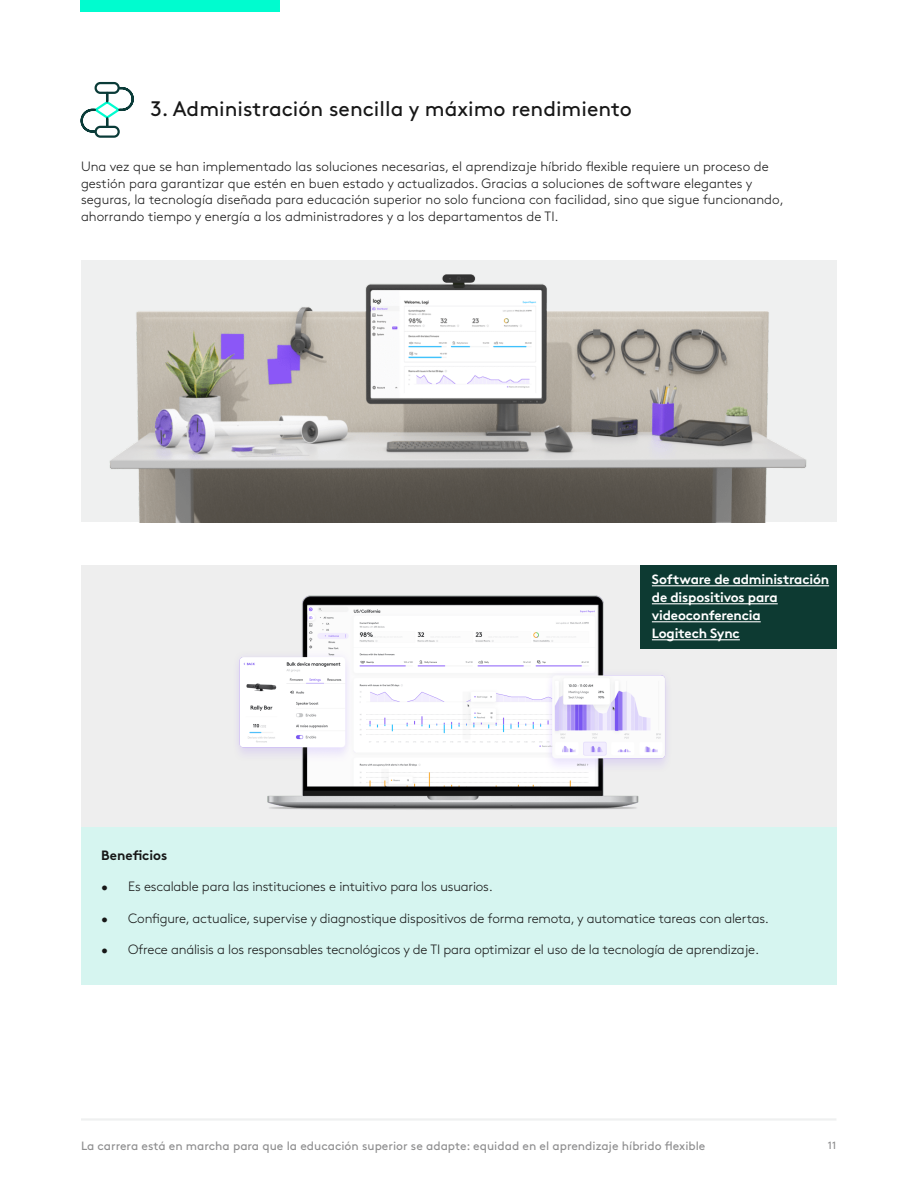
<style>
.page{position:relative;width:918px;height:1188px;background:#fff}
.page>*{position:absolute;margin:0;border:0;box-sizing:border-box;transform-origin:0 0}
.t1{font:21px "Brown";color:#171717}
.t2{font:300 13.5px/16.5px "Brown Pro";color:#171717}
.Body_copy_2{font:700 13.5px/18px "Brown Pro";letter-spacing:-.015em;color:#fff}
.t3{font:700 13.5px "Brown Pro";color:#171717}
.t4{font:12px "Brown";color:#8e8e8f}
.t5{font:10.5px "Brown";color:#8e8e8f}
</style>
<div class="page">
<hr style="left:81px;top:1118px;width:755px;height:3px;background:#eff0f0">
<img style="left:81px;top:261px;width:755px;height:261px">
<svg style="left:80px;top:81px;width:54px;height:57px"></svg>
<div style="left:81px;top:566px;width:756px;height:261px;background:#eee"></div>
<img style="left:238px;top:595px;width:429px;height:215px">
<div style="left:81px;top:827px;width:756px;height:158px;background:#d6f5f0"></div>
<div style="left:640px;top:566px;width:197px;height:83px;background:#0d3a32"></div>
<hr style="left:652px;top:585px;width:177px;height:1px;background:#fff">
<hr style="left:652px;top:603px;width:126px;height:1px;background:#fff">
<hr style="left:652px;top:621px;width:109px;height:1px;background:#fff">
<hr style="left:652px;top:639px;width:88px;height:1px;background:#fff">
<div style="left:81px;top:0;width:198px;height:12px;background:#00fccf"></div>
<p class="t1" style="left:151px;top:93px;width:483px">3. Administración sencilla y máximo rendimiento</p>
<p class="t2" style="left:81px;top:157px;width:704px">Una vez que se han implementado las soluciones necesarias, el aprendizaje híbrido flexible requiere un proceso de gestión para garantizar que estén en buen estado y actualizados. Gracias a soluciones de software elegantes y seguras, la tecnología diseñada para educación superior no solo funciona con facilidad, sino que sigue funcionando, ahorrando tiempo y energía a los administradores y a los departamentos de TI.</p>
<p class="Body_copy_2" style="left:652px;top:569px;width:179px">Software de administración de dispositivos para videoconferencia<br>Logitech Sync</p>
<p class="t3" style="left:101px;top:844px;width:68px">Beneficios</p>
<p class="t2" style="left:101px;top:878px;width:393px">• Es escalable para las instituciones e intuitivo para los usuarios.</p>
<p class="t2" style="left:101px;top:909px;width:669px">• Configure, actualice, supervise y diagnostique dispositivos de forma remota, y automatice tareas con alertas.</p>
<p class="t2" style="left:101px;top:941px;width:659px">• Ofrece análisis a los responsables tecnológicos y de TI para optimizar el uso de la tecnología de aprendizaje.</p>
<p class="t4" style="left:81px;top:1137px;width:626px">La carrera está en marcha para que la educación superior se adapte: equidad en el aprendizaje híbrido flexible</p>
<p class="t5" style="left:828px;top:1138px;width:10px">11</p>
</div>
